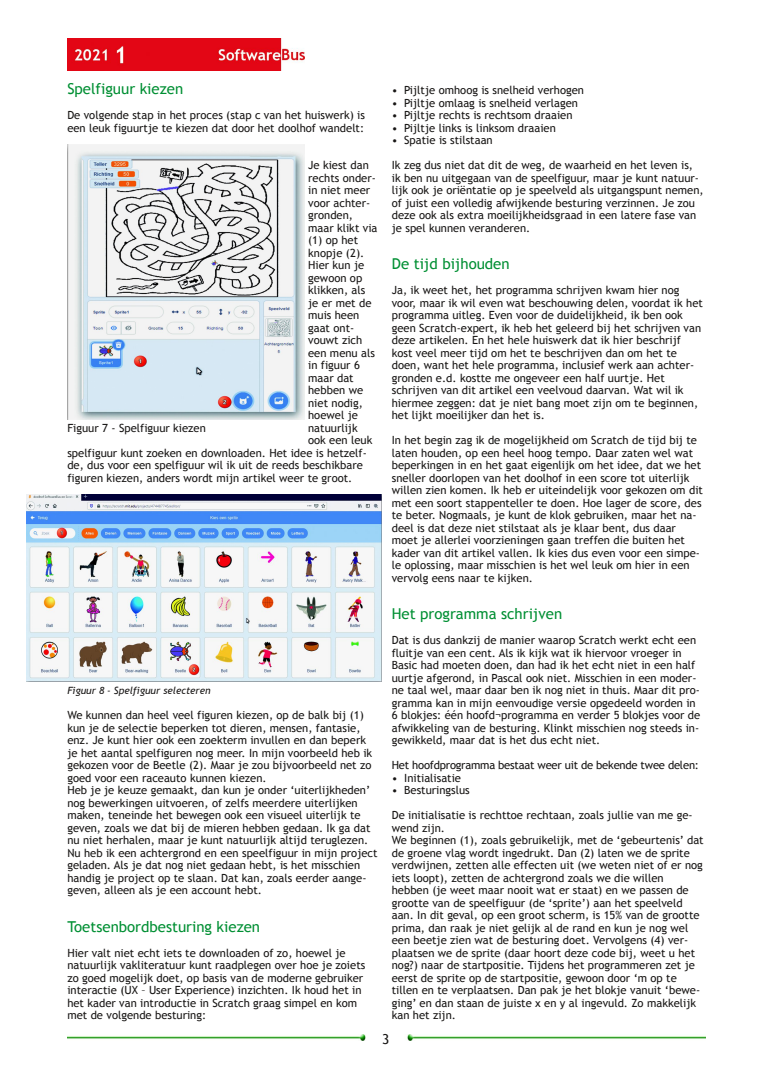
<style>
.page{position:relative;width:773px;height:1081px;background:#fff}
.page>*{position:absolute;margin:0;border:0;box-sizing:border-box;transform-origin:0 0}
.t1{font:15px "Trebuchet MS";color:#008f33}
.t2{font:13.75px "Trebuchet MS";color:#181615}
.t3{font:11.25px/12.5px "Trebuchet MS";color:#181615}
.t4{font:11.25px "Trebuchet MS";letter-spacing:-.02em;color:#181615}
.t5{font:italic 10px "Trebuchet MS";color:#181615}
</style>
<div class="page">
<img style="left:67px;top:39px;width:237px;height:32px">
<img style="left:67px;top:1035px;width:299px;height:5px">
<img style="left:407px;top:1035px;width:298px;height:5px">
<img style="left:67px;top:144px;width:237px;height:275px">
<img style="left:27px;top:494px;width:354px;height:188px">
<h1 class="t1" style="left:67px;top:80px;width:117px">Spelfiguur kiezen</h1>
<p class="t3" style="left:67px;top:109px;width:299px">De volgende stap in het proces (stap c van het huiswerk) is een leuk figuurtje te kiezen dat door het doolhof wandelt:</p>
<p class="t3" style="left:308px;top:159px;width:62px">Je kiest dan</p>
<p class="t3" style="left:308px;top:171px;width:69px">rechts onder‐</p>
<p class="t3" style="left:308px;top:184px;width:64px">in niet meer</p>
<p class="t3" style="left:308px;top:196px;width:64px">voor achter‐</p>
<p class="t3" style="left:308px;top:209px;width:46px">gronden,</p>
<p class="t3" style="left:308px;top:221px;width:71px">maar klikt via</p>
<p class="t3" style="left:308px;top:234px;width:51px">(1) op het</p>
<p class="t3" style="left:308px;top:246px;width:58px">knopje (2).</p>
<p class="t3" style="left:308px;top:259px;width:58px">Hier kun je</p>
<p class="t3" style="left:308px;top:271px;width:56px">gewoon op</p>
<p class="t3" style="left:308px;top:284px;width:59px">klikken, als</p>
<p class="t3" style="left:308px;top:296px;width:65px">je er met de</p>
<p class="t3" style="left:308px;top:309px;width:53px">muis heen</p>
<p class="t3" style="left:308px;top:321px;width:48px">gaat ont‐</p>
<p class="t3" style="left:308px;top:334px;width:56px">vouwt zich</p>
<p class="t3" style="left:308px;top:346px;width:68px">een menu als</p>
<p class="t3" style="left:308px;top:359px;width:53px">in figuur 6</p>
<p class="t3" style="left:308px;top:371px;width:47px">maar dat</p>
<p class="t3" style="left:308px;top:384px;width:56px">hebben we</p>
<p class="t3" style="left:308px;top:396px;width:56px">niet nodig,</p>
<p class="t3" style="left:308px;top:409px;width:51px">hoewel je</p>
<p class="t3" style="left:308px;top:421px;width:51px">natuurlijk</p>
<p class="t3" style="left:308px;top:434px;width:66px">ook een leuk</p>
<p class="t3" style="left:67px;top:446px;width:301px">spelfiguur kunt zoeken en downloaden. Het idee is hetzelf‐</p>
<p class="t3" style="left:67px;top:459px;width:297px">de, dus voor een spelfiguur wil ik uit de reeds beschikbare</p>
<p class="t3" style="left:67px;top:471px;width:286px">figuren kiezen, anders wordt mijn artikel weer te groot.</p>
<p class="t3" style="left:67px;top:421px;width:140px">Figuur 7 ‐ Spelfiguur kiezen</p>
<p class="t5" style="left:67px;top:685px;width:145px">Figuur 8 ‐ Spelfiguur selecteren</p>
<p class="t3" style="left:67px;top:709px;width:312px">We kunnen dan heel veel figuren kiezen, op de balk bij (1) kun je de selectie beperken tot dieren, mensen, fantasie, enz. Je kunt hier ook een zoekterm invullen en dan beperk je het aantal spelfiguren nog meer. In mijn voorbeeld heb ik gekozen voor de Beetle (2). Maar je zou bijvoorbeeld net zo goed voor een raceauto kunnen kiezen.<br>Heb je je keuze gemaakt, dan kun je onder ‘uiterlijkheden’ nog bewerkingen uitvoeren, of zelfs meerdere uiterlijken maken, teneinde het bewegen ook een visueel uiterlijk te geven, zoals we dat bij de mieren hebben gedaan. Ik ga dat nu niet herhalen, maar je kunt natuurlijk altijd teruglezen.<br>Nu heb ik een achtergrond en een speelfiguur in mijn project geladen. Als je dat nog niet gedaan hebt, is het misschien handig je project op te slaan. Dat kan, zoals eerder aange‐ geven, alleen als je een account hebt.</p>
<h1 class="t1" style="left:67px;top:918px;width:194px">Toetsenbordbesturing kiezen</h1>
<p class="t3" style="left:67px;top:946px;width:299px">Hier valt niet echt iets te downloaden of zo, hoewel je natuurlijk vakliteratuur kunt raadplegen over hoe je zoiets zo goed mogelijk doet, op basis van de moderne gebruiker interactie (UX – User Experience) inzichten. Ik houd het in het kader van introductie in Scratch graag simpel en kom met de volgende besturing:</p>
<p class="t3" style="left:392px;top:84px;width:194px">• Pijltje omhoog is snelheid verhogen</p>
<p class="t3" style="left:392px;top:96px;width:188px">• Pijltje omlaag is snelheid verlagen</p>
<p class="t3" style="left:392px;top:109px;width:182px">• Pijltje rechts is rechtsom draaien</p>
<p class="t3" style="left:392px;top:121px;width:165px">• Pijltje links is linksom draaien</p>
<p class="t3" style="left:392px;top:134px;width:102px">• Spatie is stilstaan</p>
<p class="t3" style="left:392px;top:159px;width:313px">Ik zeg dus niet dat dit de weg, de waarheid en het leven is, ik ben nu uitgegaan van de speelfiguur, maar je kunt natuur‐ lijk ook je oriëntatie op je speelveld als uitgangspunt nemen, of juist een volledig afwijkende besturing verzinnen. Je zou deze ook als extra moeilijkheidsgraad in een latere fase van je spel kunnen veranderen.</p>
<h1 class="t1" style="left:392px;top:255px;width:119px">De tijd bijhouden</h1>
<p class="t3" style="left:392px;top:284px;width:312px">Ja, ik weet het, het programma schrijven kwam hier nog voor, maar ik wil even wat beschouwing delen, voordat ik het programma uitleg. Even voor de duidelijkheid, ik ben ook geen Scratch‐expert, ik heb het geleerd bij het schrijven van deze artikelen. En het hele huiswerk dat ik hier beschrijf kost veel meer tijd om het te beschrijven dan om het te doen, want het hele programma, inclusief werk aan achter‐ gronden e.d. kostte me ongeveer een half uurtje. Het schrijven van dit artikel een veelvoud daarvan. Wat wil ik hiermee zeggen: dat je niet bang moet zijn om te beginnen, het lijkt moeilijker dan het is.</p>
<p class="t3" style="left:392px;top:434px;width:312px">In het begin zag ik de mogelijkheid om Scratch de tijd bij te laten houden, op een heel hoog tempo. Daar zaten wel wat beperkingen in en het gaat eigenlijk om het idee, dat we het sneller doorlopen van het doolhof in een score tot uiterlijk willen zien komen. Ik heb er uiteindelijk voor gekozen om dit met een soort stappenteller te doen. Hoe lager de score, des te beter. Nogmaals, je kunt de klok gebruiken, maar het na‐ deel is dat deze niet stilstaat als je klaar bent, dus daar moet je allerlei voorzieningen gaan treffen die buiten het kader van dit artikel vallen. Ik kies dus even voor een simpe‐ le oplossing, maar misschien is het wel leuk om hier in een vervolg eens naar te kijken.</p>
<h1 class="t1" style="left:392px;top:605px;width:172px">Het programma schrijven</h1>
<p class="t3" style="left:392px;top:634px;width:310px">Dat is dus dankzij de manier waarop Scratch werkt echt een fluitje van een cent. Als ik kijk wat ik hiervoor vroeger in Basic had moeten doen, dan had ik het echt niet in een half uurtje afgerond, in Pascal ook niet. Misschien in een moder‐ ne taal wel, maar daar ben ik nog niet in thuis. Maar dit pro‐ gramma kan in mijn eenvoudige versie opgedeeld worden in 6 blokjes: één hoofd¬programma en verder 5 blokjes voor de afwikkeling van de besturing. Klinkt misschien nog steeds in‐ gewikkeld, maar dat is het dus echt niet.</p>
<p class="t4" style="left:392px;top:759px;width:309px">Het hoofdprogramma bestaat weer uit de bekende twee delen:</p>
<p class="t3" style="left:392px;top:771px;width:71px">• Initialisatie</p>
<p class="t3" style="left:392px;top:784px;width:80px">• Besturingslus</p>
<p class="t3" style="left:392px;top:809px;width:313px">De initialisatie is rechttoe rechtaan, zoals jullie van me ge‐ wend zijn.<br>We beginnen (1), zoals gebruikelijk, met de ‘gebeurtenis’ dat de groene vlag wordt ingedrukt. Dan (2) laten we de sprite verdwijnen, zetten alle effecten uit (we weten niet of er nog iets loopt), zetten de achtergrond zoals we die willen hebben (je weet maar nooit wat er staat) en we passen de grootte van de speelfiguur (de ‘sprite’) aan het speelveld aan. In dit geval, op een groot scherm, is 15% van de grootte prima, dan raak je niet gelijk al de rand en kun je nog wel een beetje zien wat de besturing doet. Vervolgens (4) ver‐ plaatsen we de sprite (daar hoort deze code bij, weet u het nog?) naar de startpositie. Tijdens het programmeren zet je eerst de sprite op de startpositie, gewoon door ‘m op te tillen en te verplaatsen. Dan pak je het blokje vanuit ‘bewe‐ ging’ en dan staan de juiste x en y al ingevuld. Zo makkelijk kan het zijn.</p>
<p class="t2" style="left:382px;top:1031px;width:9px">3</p>
</div>
